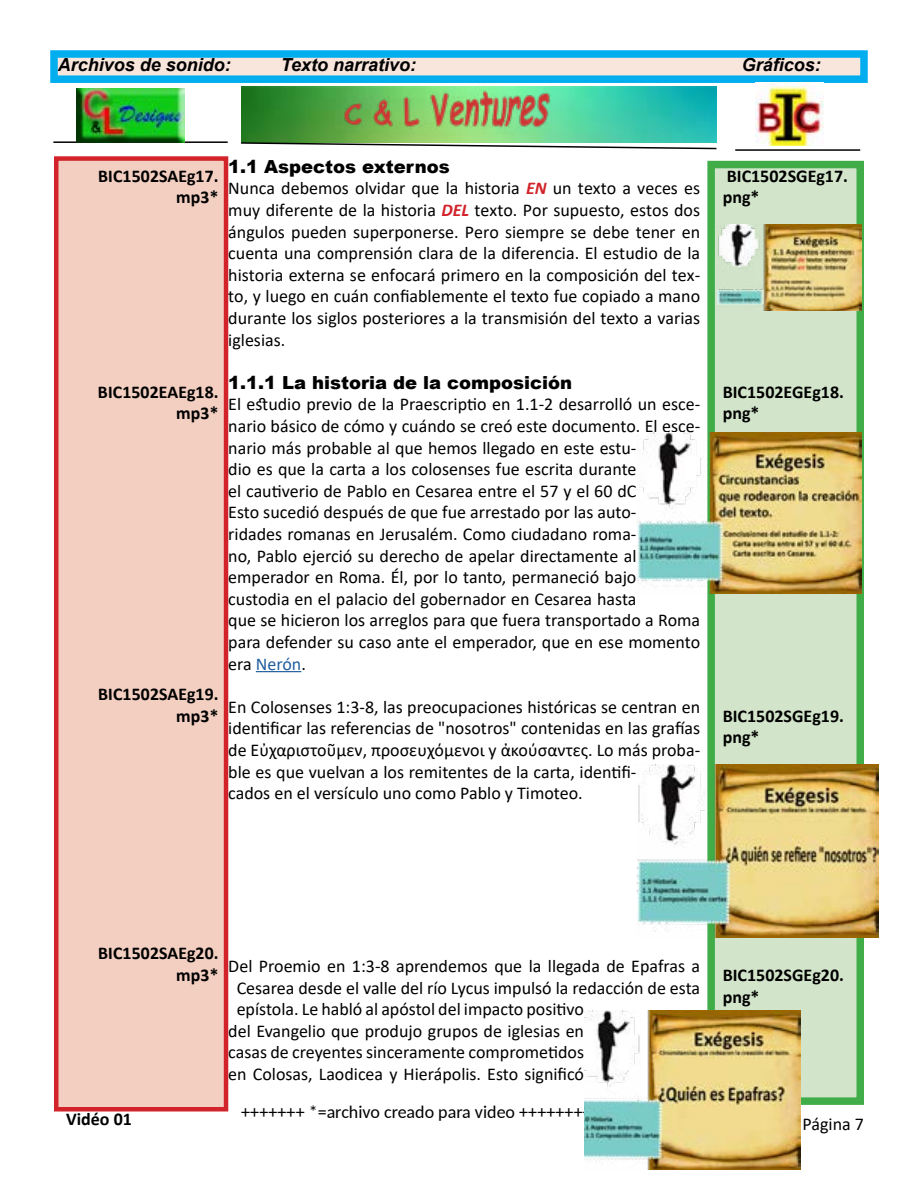
<style>
.page{position:relative;width:918px;height:1188px;background:#fff}
.page>*{position:absolute;margin:0;border:0;box-sizing:border-box;transform-origin:0 0}
.t1{font:18px/21.6px "Calibri";color:#000}
.t2{font:700 18px/21.6px "Calibri";color:#000;text-align:right}
.t3{font:18px "Carlito";color:#000}
.t4{font:900 18px "Arial";color:#000}
.t5{font:italic 700 18px "Arial";color:#000}
.s1{font-weight:700;font-style:italic;color:#d2232a}
.s2{color:#215e9e}
</style>
<div class="page">
<div style="left:54px;top:54px;width:810px;height:25px;background:#f8e5dc"></div>
<div style="left:50px;top:50px;width:818px;height:33px;border:8px solid #00aeef"></div>
<div style="left:56px;top:159px;width:170px;height:950px;background:#f3cfc1"></div>
<div style="left:54px;top:156px;width:174px;height:956px;border:4px solid #d2232a"></div>
<div style="left:711px;top:165px;width:149px;height:936px;background:#d2e5ca"></div>
<div style="left:707px;top:161px;width:157px;height:944px;border:8px solid #41ad49"></div>
<img style="left:241px;top:87px;width:475px;height:54px">
<img style="left:331px;top:86px;width:220px;height:49px">
<hr style="left:53px;top:141px;width:175px;height:2px;background:#000">
<svg style="left:241px;top:141px;width:476px;height:9px"></svg>
<hr style="left:735px;top:149px;width:125px;height:2px;background:#000">
<img style="left:755px;top:83px;width:69px;height:62px">
<img style="left:77px;top:89px;width:108px;height:54px">
<hr style="left:256px;top:671px;width:45px;height:1px;background:#215e9e">
<img style="left:718px;top:225px;width:143px;height:85px">
<img style="left:637px;top:433px;width:224px;height:161px">
<img style="left:636px;top:764px;width:242px;height:173px">
<img style="left:584px;top:1010px;width:216px;height:159px">
<p class="t5" style="left:58px;top:53px;width:175px">Archivos de sonido:</p>
<p class="t5" style="left:281px;top:53px;width:137px">Texto narrativo:</p>
<p class="t5" style="left:742px;top:53px;width:81px">Gráficos:</p>
<p class="t2" style="left:98px;top:165px;width:122px">BIC1502SAEg17. mp3*</p>
<p class="t2" style="left:98px;top:381px;width:123px">BIC1502EAEg18. mp3*</p>
<p class="t2" style="left:98px;top:683px;width:122px">BIC1502SAEg19. mp3*</p>
<p class="t4" style="left:228px;top:153px;width:223px">1.1 Aspectos externos</p>
<p class="t1" style="left:228px;top:177px;width:473px;text-align:justify">Nunca debemos olvidar que la historia <span class="s1">EN</span> un texto a veces es muy diferente de la historia <span class="s1">DEL</span> texto. Por supuesto, estos dos ángulos pueden superponerse. Pero siempre se debe tener en cuenta una comprensión clara de la diferencia. El estudio de la historia externa se enfocará primero en la composición del tex&shy;to, y luego en cuán confiablemente el texto fue copiado a mano durante los siglos posteriores a la transmisión del texto a varias iglesias.</p>
<p class="t4" style="left:228px;top:369px;width:346px">1.1.1 La historia de la composición</p>
<p class="t1" style="left:228px;top:393px;width:473px">El estudio previo de la Praescriptio en 1.1-2 desarrolló un esce&shy;nario básico de cómo y cuándo se creó este documento. El esce&shy;nario más probable al que hemos llegado en este estu-<br>dio es que la carta a los colosenses fue escrita durante<br>el cautiverio de Pablo en Cesarea entre el 57 y el 60 dC<br>Esto sucedió después de que fue arrestado por las auto-<br>ridades romanas en Jerusalém. Como ciudadano roma-<br>no, Pablo ejerció su derecho de apelar directamente al emperador en Roma. Él, por lo tanto, permaneció bajo custodia en el palacio del gobernador en Cesarea hasta<br>que se hicieron los arreglos para que fuera transportado a Roma para defender su caso ante el emperador, que en ese momento era <span class="s2">Nerón</span>.</p>
<p class="t1" style="left:228px;top:696px;width:473px">En Colosenses 1:3-8, las preocupaciones históricas se centran en identificar las referencias de "nosotros" contenidas en las grafías de Εὐχαριστοῦμεν, προσευχόμενοι y ἀκούσαντες. Lo más proba&shy;ble es que vuelvan a los remitentes de la carta, identifi-<br>cados en el versículo uno como Pablo y Timoteo.</p>
<p class="t2" style="left:723px;top:165px;width:127px;text-align:left">BIC1502SGEg17. png*</p>
<p class="t2" style="left:723px;top:381px;width:123px;text-align:left">BIC1502EGEg18. png*</p>
<p class="t2" style="left:723px;top:705px;width:123px;text-align:left">BIC1502SGEg19. png*</p>
<p class="t2" style="left:98px;top:942px;width:122px">BIC1502SAEg20. mp3*</p>
<p class="t1" style="left:228px;top:955px;width:473px">Del Proemio en 1:3-8 aprendemos que la llegada de Epafras a</p>
<p class="t1" style="left:237px;top:976px;width:465px">Cesarea desde el valle del río Lycus impulsó la redacción de esta</p>
<p class="t1" style="left:237px;top:998px;width:349px">epístola. Le habló al apóstol del impacto positivo</p>
<p class="t1" style="left:228px;top:1020px;width:357px">del Evangelio que produjo grupos de iglesias en</p>
<p class="t1" style="left:228px;top:1041px;width:357px">casas de creyentes sinceramente comprometidos</p>
<p class="t1" style="left:228px;top:1063px;width:357px">en Colosas, Laodicea y Hierápolis. Esto significó</p>
<p class="t2" style="left:723px;top:964px;width:123px;text-align:left">BIC1502SGEg20. png*</p>
<p class="t3" style="left:241px;top:1100px;width:443px">+++++++ *=archivo creado para video ++++++++++++++++++</p>
<p class="t2" style="left:66px;top:1108px;width:67px">Vidéo 01</p>
<p class="t1" style="left:803px;top:1112px;width:63px">Página 7</p>
</div>
